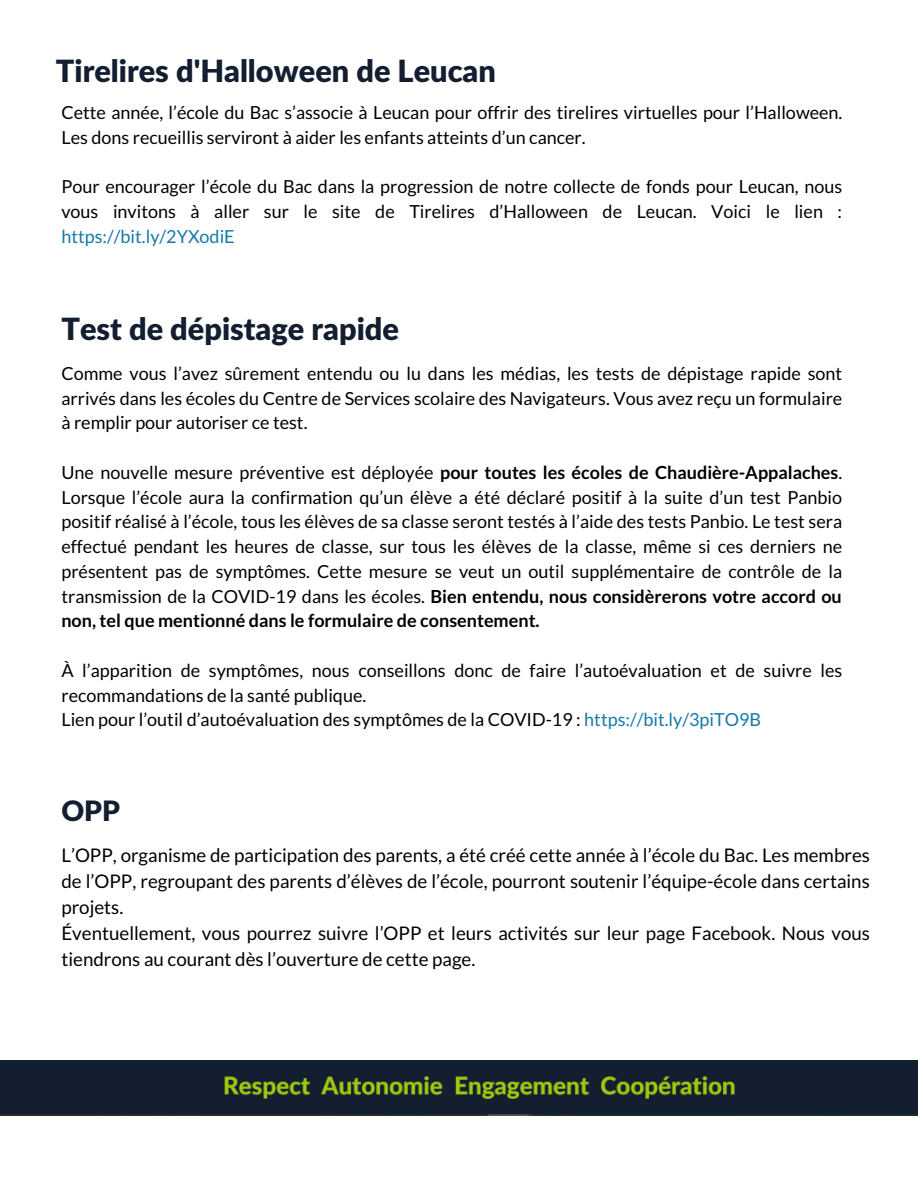
<style>
.page{position:relative;width:918px;height:1188px;background:#fff}
.page>*{position:absolute;margin:0;border:0;box-sizing:border-box;transform-origin:0 0}
.t1{font:900 30.6px "Lato Latin";color:#131f30}
.t2{font:900 28.05px "Lato Latin";color:#131f30}
.t3{font:18.75px/25.8px "Lato";color:#000;text-align:justify}
.t4{font:18px/24.8px "Lato";color:#000;text-align:justify}
.s1{color:#157aa8}
.s2{font-weight:700}
</style>
<div class="page">
<img style="left:0;top:1060px;width:918px;height:56px">
<p class="t1" style="left:56px;top:58px;width:442px">Tirelires d'Halloween de Leucan</p>
<p class="t4" style="left:61px;top:100px;width:783px">Cette année, l’école du Bac s’associe à Leucan pour offrir des tirelires virtuelles pour l’Halloween.<br>Les dons recueillis serviront à aider les enfants atteints d’un cancer.</p>
<p class="t4" style="left:61px;top:174px;width:782px">Pour encourager l’école du Bac dans la progression de notre collecte de fonds pour Leucan, nous vous invitons à aller sur le site de Tirelires d’Halloween de Leucan. Voici le lien : <span class="s1">https://bit.ly/2YXodiE</span></p>
<p class="t1" style="left:61px;top:315px;width:339px">Test de dépistage rapide</p>
<p class="t4" style="left:61px;top:361px;width:782px">Comme vous l’avez sûrement entendu ou lu dans les médias, les tests de dépistage rapide sont arrivés dans les écoles du Centre de Services scolaire des Navigateurs. Vous avez reçu un formulaire à remplir pour autoriser ce test.</p>
<p class="t4" style="left:61px;top:460px;width:783px">Une nouvelle mesure préventive est déployée <span class="s2">pour toutes les écoles de Chaudière-Appalaches</span>.<br>Lorsque l’école aura la confirmation qu’un élève a été déclaré positif à la suite d’un test Panbio positif réalisé à l’école, tous les élèves de sa classe seront testés à l’aide des tests Panbio. Le test sera effectué pendant les heures de classe, sur tous les élèves de la classe, même si ces derniers ne présentent pas de symptômes. Cette mesure se veut un outil supplémentaire de contrôle de la transmission de la COVID-19 dans les écoles. <span class="s2">Bien entendu, nous considèrerons votre accord ou non, tel que mentionné dans le formulaire de consentement.</span></p>
<p class="t4" style="left:61px;top:658px;width:783px">À l’apparition de symptômes, nous conseillons donc de faire l’autoévaluation et de suivre les recommandations de la santé publique.</p>
<p class="t4" style="left:61px;top:707px;width:701px">Lien pour l’outil d’autoévaluation des symptômes de la COVID-19 : <span class="s1">https://bit.ly/3piTO9B</span></p>
<p class="t2" style="left:61px;top:798px;width:60px">OPP</p>
<p class="t3" style="left:61px;top:842px;width:810px">L’OPP, organisme de participation des parents, a été créé cette année à l’école du Bac. Les membres de l’OPP, regroupant des parents d’élèves de l’école, pourront soutenir l’équipe-école dans certains projets.</p>
<p class="t3" style="left:61px;top:920px;width:810px">Éventuellement, vous pourrez suivre l’OPP et leurs activités sur leur page Facebook. Nous vous tiendrons au courant dès l’ouverture de cette page.</p>
</div>
